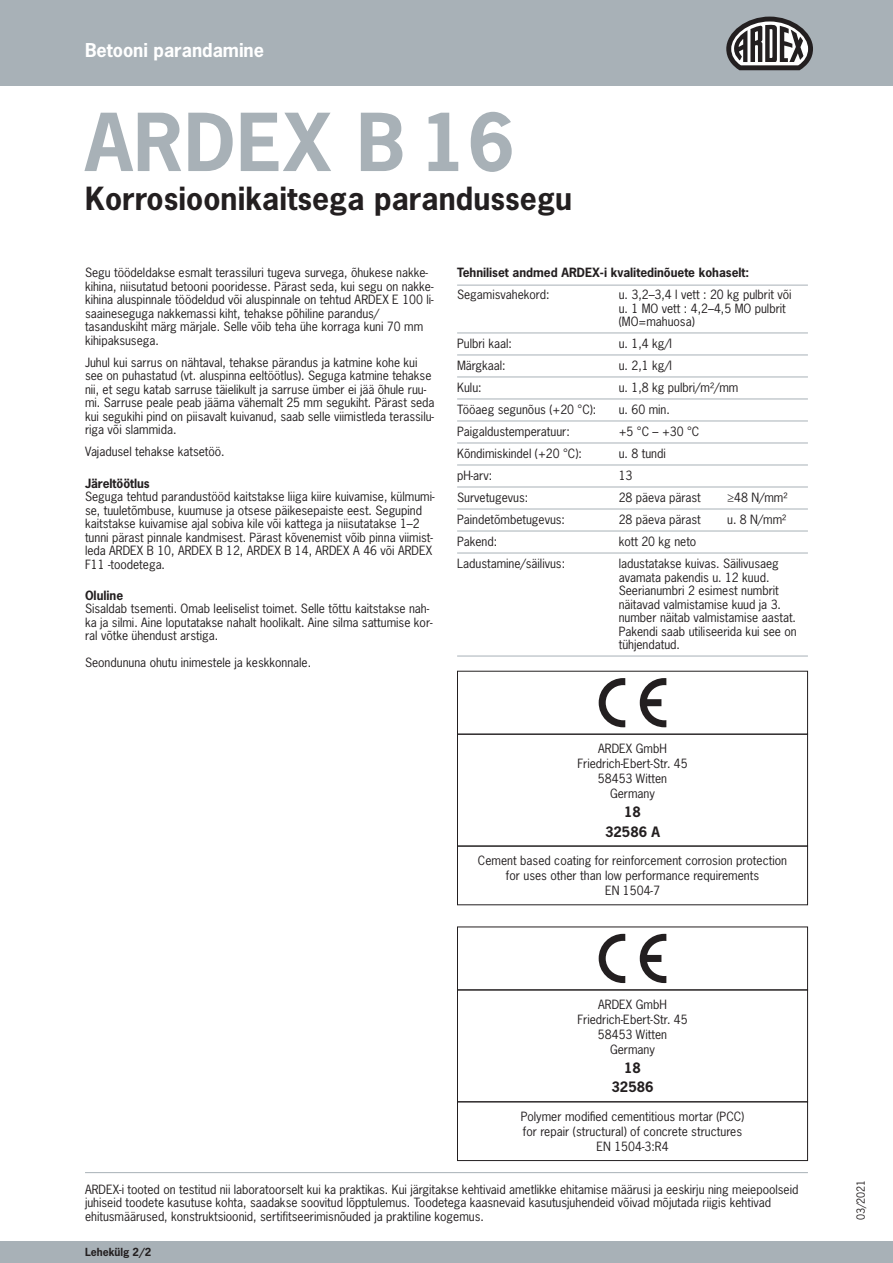
<style>
.page{position:relative;width:893px;height:1263px;background:#fff}
.page>*{position:absolute;margin:0;border:0;box-sizing:border-box;transform-origin:0 0}
.t1{font:700 75px "News Gothic Std";letter-spacing:.015em;color:#a8b1b7}
.t2{font:700 30px "News Gothic Std";letter-spacing:.005em;color:#231f20}
.t3{font:700 18px "News Gothic Std";color:#fff}
.t4{font:700 13.5px/19.2px "News Gothic Std";color:#231f20;text-align:center}
.t5{font:12px/13.5px "News Gothic Std";color:#231f20}
.t6{font:700 12px "News Gothic Std";color:#231f20}
.t7{font:700 10.5px "News Gothic Std";color:#231f20}
.t8{font:10.5px "News Gothic Std";color:#231f20}
</style>
<div class="page">
<hr style="left:85px;top:1172px;width:723px;height:1px;background:#a8b1b7">
<div style="left:0;top:1242px;width:893px;height:21px;background:#a8b1b7"></div>
<div style="left:0;top:0;width:893px;height:85px;background:#a8b1b7"></div>
<div style="left:457px;top:989px;width:351px;height:113px;border:1px solid #231f20"></div>
<div style="left:457px;top:1101px;width:351px;height:60px;border:1px solid #231f20"></div>
<svg style="left:599px;top:934px;width:26px;height:49px"></svg>
<svg style="left:640px;top:934px;width:26px;height:49px"></svg>
<div style="left:457px;top:734px;width:351px;height:112px;border:1px solid #231f20"></div>
<div style="left:457px;top:846px;width:351px;height:59px;border:1px solid #231f20"></div>
<svg style="left:599px;top:678px;width:26px;height:49px"></svg>
<svg style="left:640px;top:678px;width:26px;height:49px"></svg>
<hr style="left:457px;top:285px;width:351px;height:1px;background:#a8b1b7">
<hr style="left:457px;top:333px;width:351px;height:1px;background:#a8b1b7">
<hr style="left:457px;top:355px;width:351px;height:1px;background:#a8b1b7">
<hr style="left:457px;top:377px;width:351px;height:1px;background:#a8b1b7">
<hr style="left:457px;top:399px;width:351px;height:1px;background:#a8b1b7">
<hr style="left:457px;top:421px;width:351px;height:1px;background:#a8b1b7">
<hr style="left:457px;top:443px;width:351px;height:1px;background:#a8b1b7">
<hr style="left:457px;top:465px;width:351px;height:1px;background:#a8b1b7">
<hr style="left:457px;top:487px;width:351px;height:1px;background:#a8b1b7">
<hr style="left:457px;top:509px;width:351px;height:1px;background:#a8b1b7">
<hr style="left:457px;top:531px;width:351px;height:1px;background:#a8b1b7">
<hr style="left:457px;top:553px;width:351px;height:1px;background:#a8b1b7">
<hr style="left:457px;top:656px;width:351px;height:1px;background:#a8b1b7">
<svg style="left:726px;top:17px;width:87px;height:53px"></svg>
<h3 class="t3" style="left:85px;top:38px;width:180px">Betooni parandamine</h3>
<h1 class="t1" style="left:85px;top:93px;width:431px">ARDEX B 16</h1>
<h2 class="t2" style="left:85px;top:179px;width:489px">Korrosioonikaitsega parandussegu</h2>
<p class="t5" style="left:85px;top:266px;width:350px">Segu töödeldakse esmalt terassiluri tugeva survega, õhukese nakke&shy;kihina, niisutatud betooni pooridesse. Pärast seda, kui segu on nakke&shy;kihina aluspinnale töödeldud või aluspinnale on tehtud ARDEX E 100 li&shy;saaineseguga nakkemassi kiht, tehakse põhiline parandus/ tasanduskiht märg märjale. Selle võib teha ühe korraga kuni 70 mm kihipaksusega.</p>
<p class="t5" style="left:85px;top:355px;width:351px">Juhul kui sarrus on nähtaval, tehakse pärandus ja katmine kohe kui see on puhastatud (vt. aluspinna eeltöötlus). Seguga katmine tehakse nii, et segu katab sarruse täielikult ja sarruse ümber ei jää õhule ruu&shy;mi. Sarruse peale peab jääma vähemalt 25 mm segukiht. Pärast seda kui segukihi pind on piisavalt kuivanud, saab selle viimistleda terassilu&shy;riga või slammida.</p>
<p class="t5" style="left:85px;top:445px;width:141px">Vajadusel tehakse katsetöö.</p>
<p class="t6" style="left:85px;top:475px;width:66px">Järeltöötlus</p>
<p class="t5" style="left:85px;top:490px;width:351px">Seguga tehtud parandustööd kaitstakse liiga kiire kuivamise, külmumi&shy;se, tuuletõmbuse, kuumuse ja otsese päikesepaiste eest. Segupind kaitstakse kuivamise ajal sobiva kile või kattega ja niisutatakse 1–2 tunni pärast pinnale kandmisest. Pärast kõvenemist võib pinna viimist&shy;leda ARDEX B 10, ARDEX B 12, ARDEX B 14, ARDEX A 46 või ARDEX F11 -toodetega.</p>
<p class="t6" style="left:85px;top:587px;width:40px">Oluline</p>
<p class="t5" style="left:85px;top:602px;width:349px">Sisaldab tsementi. Omab leeliselist toimet. Selle tõttu kaitstakse nah&shy;ka ja silmi. Aine loputatakse nahalt hoolikalt. Aine silma sattumise kor&shy;ral võtke ühendust arstiga.</p>
<p class="t5" style="left:85px;top:656px;width:228px">Seondununa ohutu inimestele ja keskkonnale.</p>
<p class="t6" style="left:457px;top:265px;width:294px">Tehniliset andmed ARDEX-i kvalitedinõuete kohaselt:</p>
<p class="t5" style="left:457px;top:288px;width:94px">Segamisvahekord:</p>
<p class="t5" style="left:619px;top:288px;width:174px">u. 3,2–3,4 l vett : 20 kg pulbrit või u. 1 MO vett : 4,2–4,5 MO pulbrit (MO=mahuosa)</p>
<p class="t5" style="left:457px;top:337px;width:56px">Pulbri kaal:</p>
<p class="t5" style="left:619px;top:337px;width:55px">u. 1,4 kg/l</p>
<p class="t5" style="left:457px;top:359px;width:50px">Märgkaal:</p>
<p class="t5" style="left:619px;top:359px;width:55px">u. 2,1 kg/l</p>
<p class="t5" style="left:457px;top:381px;width:26px">Kulu:</p>
<p class="t5" style="left:619px;top:381px;width:121px">u. 1,8 kg pulbri/m²/mm</p>
<p class="t5" style="left:457px;top:403px;width:141px">Tööaeg segunõus (+20 °C):</p>
<p class="t5" style="left:619px;top:403px;width:53px">u. 60 min.</p>
<p class="t5" style="left:457px;top:425px;width:114px">Paigaldustemperatuur:</p>
<p class="t5" style="left:619px;top:425px;width:82px">+5 °C – +30 °C</p>
<p class="t5" style="left:457px;top:447px;width:126px">Kõndimiskindel (+20 °C):</p>
<p class="t5" style="left:619px;top:447px;width:49px">u. 8 tundi</p>
<p class="t5" style="left:457px;top:469px;width:37px">pH-arv:</p>
<p class="t5" style="left:619px;top:469px;width:15px">13</p>
<p class="t5" style="left:457px;top:491px;width:73px">Survetugevus:</p>
<p class="t5" style="left:619px;top:491px;width:84px">28 päeva pärast</p>
<p class="t5" style="left:727px;top:491px;width:62px">≥48 N/mm²</p>
<p class="t5" style="left:457px;top:513px;width:109px">Paindetõmbetugevus:</p>
<p class="t5" style="left:619px;top:513px;width:84px">28 päeva pärast</p>
<p class="t5" style="left:727px;top:513px;width:61px">u. 8 N/mm²</p>
<p class="t5" style="left:457px;top:535px;width:42px">Pakend:</p>
<p class="t5" style="left:619px;top:535px;width:79px">kott 20 kg neto</p>
<p class="t5" style="left:457px;top:557px;width:109px">Ladustamine/säilivus:</p>
<p class="t5" style="left:619px;top:557px;width:179px">ladustatakse kuivas. Säilivusaeg avamata pakendis u. 12 kuud.<br>Seerianumbri 2 esimest numbrit näitavad valmistamise kuud ja 3. number näitab valmistamise aastat.<br>Pakendi saab utiliseerida kui see on tühjendatud.</p>
<p class="t5" style="left:577px;top:741px;width:112px;line-height:15px;text-align:center">ARDEX GmbH<br>Friedrich-Ebert-Str. 45<br>58453 Witten<br>Germany</p>
<p class="t4" style="left:605px;top:802px;width:56px">18<br>32586 A</p>
<p class="t5" style="left:478px;top:853px;width:311px;line-height:15px;text-align:center">Cement based coating for reinforcement corrosion protection for uses other than low performance requirements<br>EN 1504-7</p>
<p class="t5" style="left:577px;top:996px;width:112px;line-height:15px;text-align:center">ARDEX GmbH<br>Friedrich-Ebert-Str. 45<br>58453 Witten<br>Germany</p>
<p class="t4" style="left:611px;top:1058px;width:43px">18<br>32586</p>
<p class="t5" style="left:521px;top:1108px;width:225px;line-height:15px;text-align:center">Polymer modified cementitious mortar (PCC) for repair (structural) of concrete structures<br>EN 1504-3:R4</p>
<p class="t5" style="left:85px;top:1182px;width:715px">ARDEX-i tooted on testitud nii laboratoorselt kui ka praktikas. Kui järgitakse kehtivaid ametlikke ehitamise määrusi ja eeskirju ning meiepoolseid juhiseid toodete kasutuse kohta, saadakse soovitud lõpptulemus. Toodetega kaasnevaid kasutusjuhendeid võivad mõjutada riigis kehtivad ehitusmäärused, konstruktsioonid, sertifitseerimisnõuded ja praktiline kogemus.</p>
<p class="t8" style="left:854px;top:1220px;width:42px;rotate:-90deg">03/2021</p>
<p class="t7" style="left:85px;top:1245px;width:68px">Lehekülg 2/2</p>
</div>
